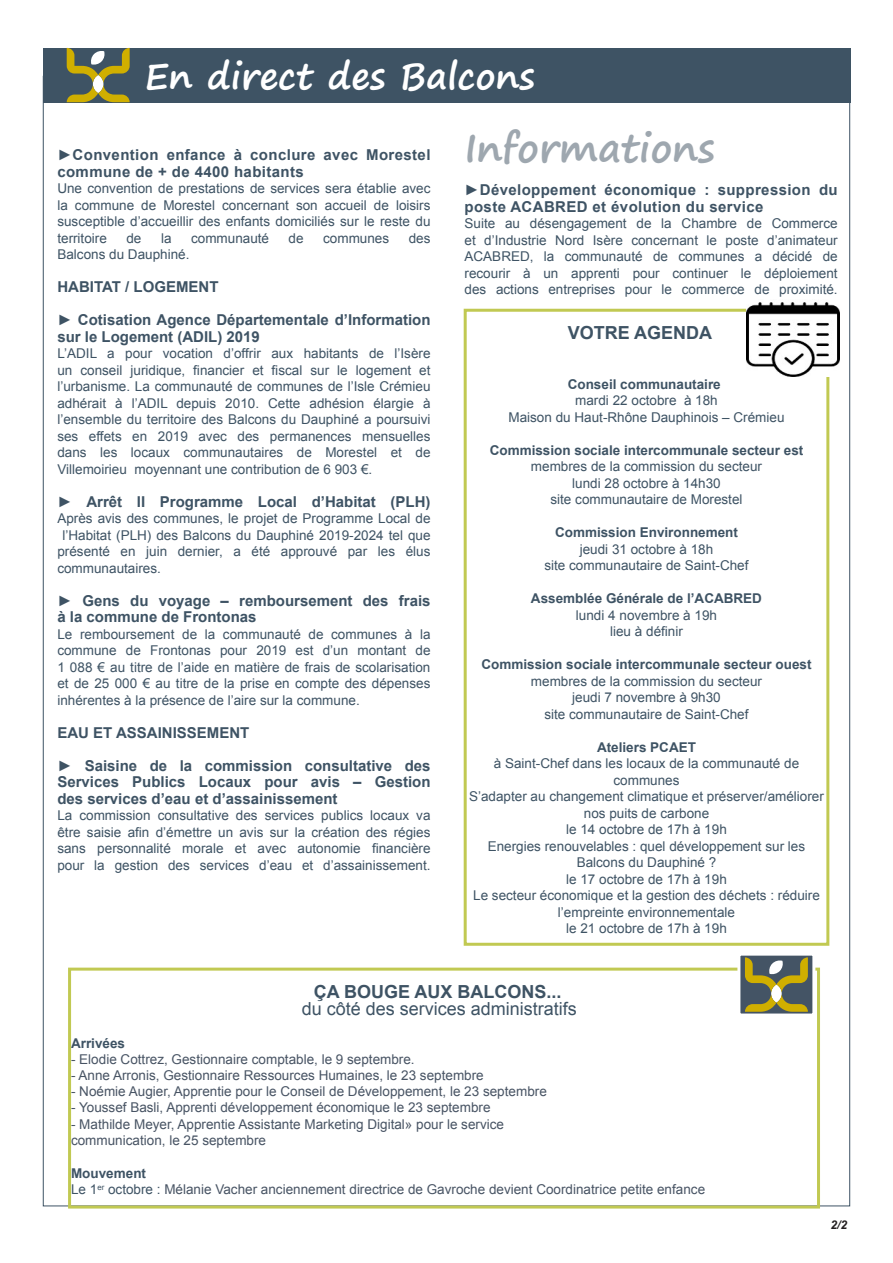
<style>
.page{position:relative;width:893px;height:1263px;background:#fff}
.page>*{position:absolute;margin:0;border:0;box-sizing:border-box;transform-origin:0 0}
.t1{font:700 39px "Segoe Print";color:#9ea7af}
.t2{font:700 36px "Segoe Print";color:#fff}
.t3{font:700 18px "Arial";color:#3e5364}
.t4{font:18px "Arial";color:#3e5364}
.t5{font:700 15px/16.5px "Arial";color:#3e5364}
.t6{font:700 15px/16.5px "Arial";letter-spacing:.025em;color:#3e5364}
.t7{font:13.5px/16.5px "Arial";color:#3e5364}
.t8{font:13.5px "Arial";color:#485464}
.t9{font:700 13.5px "Arial";color:#3e5364}
.t10{font:italic 700 12px "Arial";color:#231f20}
.s1{color:#3e5364}
</style>
<div class="page">
<div style="left:43px;top:48px;width:807px;height:54px;background:#3e5364"></div>
<div style="left:464px;top:309px;width:365px;height:637px;border:3px solid #c1c952"></div>
<img style="left:747px;top:302px;width:93px;height:74px">
<div style="left:68px;top:968px;width:752px;height:240px;border:3px solid #c1c952"></div>
<div style="left:737px;top:953px;width:78px;height:63px;background:#445465;border:3px solid #fff"></div>
<svg style="left:745px;top:957px;width:63px;height:55px"></svg>
<p class="t2" style="left:144px;top:43px;width:392px">En direct des Balcons</p>
<p class="t6" style="left:57px;top:147px;width:375px">►Convention enfance à conclure avec Morestel commune de + de 4400 habitants</p>
<p class="t7" style="left:57px;top:180px;width:375px">Une convention de prestations de services sera établie avec la commune de Morestel concernant son accueil de loisirs</p>
<p class="t7" style="left:57px;top:213px;width:375px">susceptible d’accueillir des enfants domiciliés sur le reste du</p>
<p class="t7" style="left:57px;top:230px;width:51px">territoire</p>
<p class="t7" style="left:126px;top:230px;width:17px">de</p>
<p class="t7" style="left:161px;top:230px;width:12px">la</p>
<p class="t7" style="left:191px;top:230px;width:80px">communauté</p>
<p class="t7" style="left:289px;top:230px;width:17px">de</p>
<p class="t7" style="left:323px;top:230px;width:68px">communes</p>
<p class="t7" style="left:409px;top:230px;width:23px">des</p>
<p class="t7" style="left:57px;top:246px;width:134px">Balcons du Dauphiné.</p>
<p class="t5" style="left:57px;top:279px;width:163px">HABITAT / LOGEMENT</p>
<p class="t5" style="left:57px;top:312px;width:375px">► Cotisation Agence Départementale d’Information</p>
<p class="t5" style="left:57px;top:329px;width:204px">sur le Logement (ADIL) 2019</p>
<p class="t7" style="left:57px;top:345px;width:375px">L’ADIL a pour vocation d’offrir aux habitants de l’Isère un conseil juridique, financier et fiscal sur le logement et</p>
<p class="t7" style="left:57px;top:378px;width:375px">l’urbanisme. La communauté de communes de l’Isle Crémieu</p>
<p class="t7" style="left:57px;top:395px;width:375px">adhérait à l’ADIL depuis 2010. Cette adhésion élargie à</p>
<p class="t7" style="left:57px;top:411px;width:375px">l’ensemble du territoire des Balcons du Dauphiné a poursuivi</p>
<p class="t7" style="left:57px;top:428px;width:375px">ses effets en 2019 avec des permanences mensuelles dans les locaux communautaires de Morestel et de</p>
<p class="t7" style="left:57px;top:461px;width:316px">Villemoirieu moyennant une contribution de 6 903 €.</p>
<p class="t5" style="left:57px;top:494px;width:375px">► Arrêt II Programme Local d’Habitat (PLH)</p>
<p class="t7" style="left:57px;top:510px;width:375px">Après avis des communes, le projet de Programme Local de</p>
<p class="t7" style="left:62px;top:527px;width:370px">l’Habitat (PLH) des Balcons du Dauphiné 2019-2024 tel que</p>
<p class="t7" style="left:57px;top:543px;width:375px">présenté en juin dernier, a été approuvé par les élus</p>
<p class="t7" style="left:57px;top:560px;width:105px">communautaires.</p>
<p class="t5" style="left:57px;top:593px;width:375px">► Gens du voyage – remboursement des frais</p>
<p class="t5" style="left:57px;top:609px;width:201px">à la commune de Frontonas</p>
<p class="t7" style="left:57px;top:626px;width:375px">Le remboursement de la communauté de communes à la commune de Frontonas pour 2019 est d’un montant de</p>
<p class="t7" style="left:57px;top:659px;width:375px">1 088 € au titre de l’aide en matière de frais de scolarisation</p>
<p class="t7" style="left:57px;top:675px;width:375px">et de 25 000 € au titre de la prise en compte des dépenses</p>
<p class="t7" style="left:57px;top:692px;width:304px">inhérentes à la présence de l’aire sur la commune.</p>
<p class="t5" style="left:57px;top:725px;width:193px">EAU ET ASSAINISSEMENT</p>
<p class="t5" style="left:57px;top:758px;width:375px">► Saisine de la commission consultative des<br>Services Publics Locaux pour avis – Gestion</p>
<p class="t5" style="left:57px;top:791px;width:282px">des services d’eau et d’assainissement</p>
<p class="t7" style="left:57px;top:807px;width:375px">La commission consultative des services publics locaux va être saisie afin d’émettre un avis sur la création des régies</p>
<p class="t7" style="left:57px;top:840px;width:375px">sans personnalité morale et avec autonomie financière pour la gestion des services d’eau et d’assainissement.</p>
<p class="t1" style="left:465px;top:113px;width:252px">Informations</p>
<p class="t6" style="left:465px;top:182px;width:375px">►Développement économique : suppression du</p>
<p class="t6" style="left:465px;top:198px;width:300px">poste ACABRED et évolution du service</p>
<p class="t7" style="left:465px;top:215px;width:375px">Suite au désengagement de la Chambre de Commerce et d’Industrie Nord Isère concernant le poste d’animateur</p>
<p class="t7" style="left:465px;top:248px;width:375px;text-align:justify">ACABRED, la communauté de communes a décidé de recourir à un apprenti pour continuer le déploiement des actions entreprises pour le commerce de proximité.</p>
<p class="t3" style="left:568px;top:321px;width:146px">VOTRE AGENDA</p>
<p class="t9" style="left:568px;top:375px;width:155px">Conseil communautaire</p>
<p class="t7" style="left:575px;top:392px;width:144px">mardi 22 octobre à 18h</p>
<p class="t7" style="left:508px;top:409px;width:278px">Maison du Haut-Rhône Dauphinois – Crémieu</p>
<p class="t9" style="left:490px;top:441px;width:315px">Commission sociale intercommunale secteur est</p>
<p class="t7" style="left:531px;top:458px;width:233px">membres de la commission du secteur</p>
<p class="t7" style="left:572px;top:475px;width:150px">lundi 28 octobre à 14h30</p>
<p class="t7" style="left:550px;top:491px;width:194px">site communautaire de Morestel</p>
<p class="t9" style="left:555px;top:523px;width:185px">Commission Environnement</p>
<p class="t7" style="left:580px;top:541px;width:135px">jeudi 31 octobre à 18h</p>
<p class="t7" style="left:544px;top:557px;width:206px">site communautaire de Saint-Chef</p>
<p class="t9" style="left:531px;top:589px;width:233px">Assemblée Générale de l’ACABRED</p>
<p class="t7" style="left:576px;top:607px;width:143px">lundi 4 novembre à 19h</p>
<p class="t7" style="left:610px;top:623px;width:74px">lieu à définir</p>
<p class="t9" style="left:481px;top:655px;width:332px">Commission sociale intercommunale secteur ouest</p>
<p class="t7" style="left:531px;top:673px;width:233px">membres de la commission du secteur</p>
<p class="t7" style="left:572px;top:689px;width:150px">jeudi 7 novembre à 9h30</p>
<p class="t7" style="left:544px;top:706px;width:206px">site communautaire de Saint-Chef</p>
<p class="t9" style="left:597px;top:738px;width:101px">Ateliers PCAET</p>
<p class="t7" style="left:494px;top:755px;width:307px">à Saint-Chef dans les locaux de la communauté de</p>
<p class="t7" style="left:613px;top:772px;width:68px">communes</p>
<p class="t7" style="left:469px;top:788px;width:356px;text-align:center">S’adapter au changement climatique et préserver/améliorer nos puits de carbone</p>
<p class="t7" style="left:566px;top:821px;width:162px">le 14 octobre de 17h à 19h</p>
<p class="t7" style="left:488px;top:838px;width:319px;text-align:center">Energies renouvelables : quel développement sur les<br>Balcons du Dauphiné ?</p>
<p class="t7" style="left:566px;top:871px;width:162px">le 17 octobre de 17h à 19h</p>
<p class="t7" style="left:473px;top:887px;width:348px;text-align:center">Le secteur économique et la gestion des déchets : réduire l’empreinte environnementale</p>
<p class="t7" style="left:566px;top:920px;width:162px">le 21 octobre de 17h à 19h</p>
<p class="t3" style="left:314px;top:980px;width:249px">ÇA BOUGE AUX BALCONS...</p>
<p class="t4" style="left:302px;top:996px;width:277px">du côté des services administratifs</p>
<p class="t9" style="left:71px;top:1034px;width:56px">Arrivées</p>
<p class="t8" style="left:71px;top:1050px;width:345px">- Elodie Cottrez, Gestionnaire comptable, le 9 septembre.</p>
<p class="t8" style="left:71px;top:1066px;width:414px">- Anne Arronis, Gestionnaire Ressources Humaines, le 23 septembre</p>
<p class="t8" style="left:71px;top:1082px;width:477px">- Noémie Augier, Apprentie pour le Conseil de Développement, le 23 septembre</p>
<p class="t8" style="left:71px;top:1099px;width:421px">- Youssef Basli, Apprenti développement économique le 23 septembre</p>
<p class="t8" style="left:71px;top:1115px;width:434px">- Mathilde Meyer, Apprentie Assistante Marketing Digital» pour le service</p>
<p class="t8" style="left:71px;top:1131px;width:197px">communication, le 25 septembre</p>
<p class="t9" style="left:71px;top:1164px;width:77px">Mouvement</p>
<p class="t8" style="left:71px;top:1181px;width:636px"><span class="s1">Le 1</span><sup>er</sup> <span class="s1">octobre :</span> Mélanie Vacher anciennement directrice de Gavroche devient Coordinatrice petite enfance</p>
<p class="t10" style="left:831px;top:1217px;width:18px">2/2</p>
</div>
